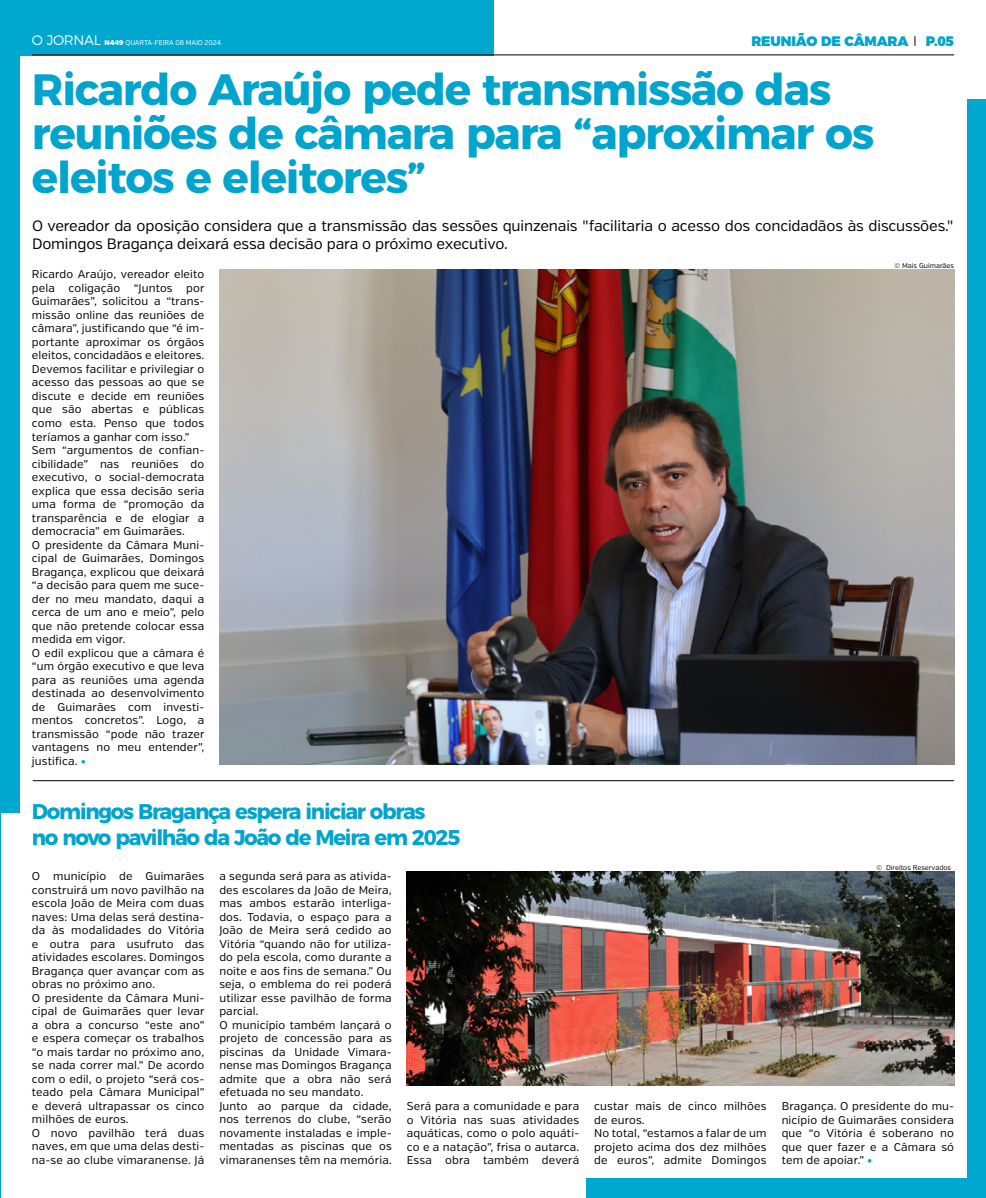
<style>
.page{position:relative;width:986px;height:1198px;background:#fff}
.page>*{position:absolute;margin:0;border:0;box-sizing:border-box;transform-origin:0 0}
.t1{font:700 43.75px/43.8px "Montserrat";letter-spacing:-.03em;color:#00a4cc}
.t2{font:700 21.25px/26.2px "Montserrat";letter-spacing:-.06em;color:#00a4cc}
.t3{font:15px/17.5px "Verb";letter-spacing:-.01em;color:#000}
.t4{font:900 13.75px "Montserrat";letter-spacing:-.01em;color:#00a4cc}
.t5{font:11.25px/13.5px "Verb";letter-spacing:.015em;color:#000}
.t6{font:6.88px "Verb";letter-spacing:-.015em;color:#fff}
.t7{font:6.88px "Verb";color:#000}
.s1{font-family:"Montserrat";font-weight:300;font-size:13.75px}
.s2{font-weight:900}
.s3{font-weight:700;color:#00a4cc}
</style>
<div class="page">
<div style="left:586px;top:1179px;width:399px;height:19px;background:#00a7ce"></div>
<div style="left:966px;top:100px;width:19px;height:1098px;background:#00a7ce"></div>
<div style="left:0;top:0;width:493px;height:55px;background:#00a7ce"></div>
<div style="left:0;top:0;width:20px;height:812px;background:#00a7ce"></div>
<hr style="left:32px;top:55px;width:921px;height:1px;background:#000">
<img style="left:219px;top:269px;width:734px;height:495px">
<hr style="left:33px;top:780px;width:920px;height:1px;background:#000">
<img style="left:406px;top:871px;width:547px;height:214px">
<p class="t6" style="left:32px;top:39px;width:190px"><span class="s1">O JORNAL</span> <span class="s2">N449</span> QUARTA-FEIRA 08 MAIO 2024</p>
<p class="t4" style="left:751px;top:29px;width:158px">REUNIÃO DE CÂMARA</p>
<p class="t4" style="left:925px;top:29px;width:30px">P.05</p>
<h1 class="t1" style="left:32px;top:64px;width:843px">Ricardo Araújo pede transmissão das reuniões de câmara para “aproximar os eleitos e eleitores”</h1>
<h3 class="t3" style="left:32px;top:217px;width:923px">O vereador da oposição considera que a transmissão das sessões quinzenais "facilitaria o acesso dos concidadãos às discussões."<br>Domingos Bragança deixará essa decisão para o próximo executivo.</h3>
<p class="t5" style="left:32px;top:268px;width:174px">Ricardo Araújo, vereador eleito pela coligação “Juntos por<br>Guimarães”, solicitou a “trans&shy;missão online das reuniões de câmara”, justificando que “é im&shy;portante aproximar os órgãos eleitos, concidadãos e eleitores.<br>Devemos facilitar e privilegiar o acesso das pessoas ao que se discute e decide em reuniões que são abertas e públicas como esta. Penso que todos teríamos a ganhar com isso.”<br>Sem “argumentos de confian&shy;cibilidade” nas reuniões do executivo, o social-democrata explica que essa decisão seria uma forma de “promoção da transparência e de elogiar a democracia” em Guimarães.<br>O presidente da Câmara Muni&shy;cipal de Guimarães, Domingos<br>Bragança, explicou que deixará “a decisão para quem me suce&shy;der no meu mandato, daqui a cerca de um ano e meio”, pelo que não pretende colocar essa medida em vigor.<br>O edil explicou que a câmara é “um órgão executivo e que leva para as reuniões uma agenda destinada ao desenvolvimento de Guimarães com investi&shy;mentos concretos”. Logo, a transmissão “pode não trazer vantagens no meu entender”, justifica. <span class="s3">•</span></p>
<p class="t7" style="left:894px;top:261px;width:61px">© Mais Guimarães</p>
<h2 class="t2" style="left:32px;top:796px;width:430px">Domingos Bragança espera iniciar obras<br>no novo pavilhão da João de Meira em 2025</h2>
<p class="t5" style="left:32px;top:870px;width:174px">O município de Guimarães construirá um novo pavilhão na escola João de Meira com duas naves: Uma delas será destina&shy;da às modalidades do Vitória e outra para usufruto das atividades escolares. Domingos<br>Bragança quer avançar com as obras no próximo ano.<br>O presidente da Câmara Muni&shy;cipal de Guimarães quer levar a obra a concurso “este ano” e espera começar os trabalhos “o mais tardar no próximo ano, se nada correr mal.” De acordo com o edil, o projeto “será cos&shy;teado pela Câmara Municipal” e deverá ultrapassar os cinco milhões de euros.<br>O novo pavilhão terá duas naves, em que uma delas desti&shy;na-se ao clube vimaranense. Já</p>
<p class="t5" style="left:219px;top:870px;width:174px">a segunda será para as ativida&shy;des escolares da João de Meira, mas ambos estarão interliga&shy;dos. Todavia, o espaço para a<br>João de Meira será cedido ao<br>Vitória “quando não for utiliza&shy;do pela escola, como durante a noite e aos fins de semana.” Ou seja, o emblema do rei poderá utilizar esse pavilhão de forma parcial.<br>O município também lançará o projeto de concessão para as piscinas da Unidade Vimara&shy;nense mas Domingos Bragança admite que a obra não será efetuada no seu mandato.<br>Junto ao parque da cidade, nos terrenos do clube, “serão novamente instaladas e imple&shy;mentadas as piscinas que os vimaranenses têm na memória.</p>
<p class="t7" style="left:876px;top:863px;width:76px">© Direitos Reservados</p>
<p class="t5" style="left:406px;top:1100px;width:174px;text-align:justify">Será para a comunidade e para o Vitória nas suas atividades aquáticas, como o polo aquáti&shy;co e a natação”, frisa o autarca.<br>Essa obra também deverá</p>
<p class="t5" style="left:594px;top:1100px;width:174px">custar mais de cinco milhões de euros.<br>No total, “estamos a falar de um projeto acima dos dez milhões de euros”, admite Domingos</p>
<p class="t5" style="left:781px;top:1100px;width:174px;text-align:justify">Bragança. O presidente do mu&shy;nicípio de Guimarães considera que “o Vitória é soberano no que quer fazer e a Câmara só tem de apoiar.” <span class="s3">•</span></p>
</div>
